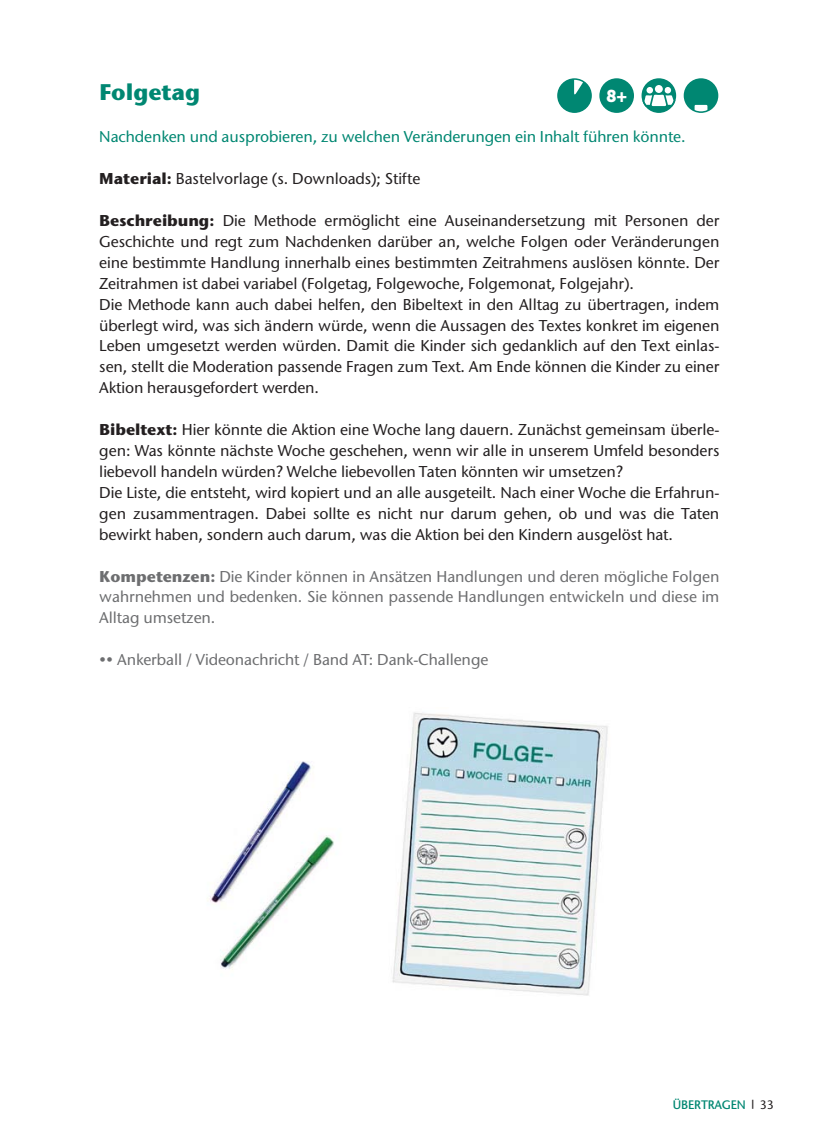
<style>
.page{position:relative;width:819px;height:1141px;background:#fff}
.page>*{position:absolute;margin:0;border:0;box-sizing:border-box;transform-origin:0 0}
.t1{font:22.57px "ITC Stone Sans Com Bold Page 0 a";letter-spacing:-.005em;color:#008772}
.t2{font:16.97px "Museo Sans 900";color:#fff}
.t3{font:15.75px/21px "ITC Stone Sans Com Medium Page 0 a";letter-spacing:-.005em;color:#231f20}
.t4{font:15.75px/20.8px "ITC Stone Sans Com Medium Page 0 a";letter-spacing:-.005em;color:#6d6e70;text-align:justify}
.t5{font:15.75px "ITC Stone Sans Com Medium Page 0 a";letter-spacing:-.01em;color:#008772}
.t6{font:12.25px "ITC Stone Sans Com Medium Bold Page 0 a";color:#008772}
.s1{font-family:"ITC Stone Sans Com Medium Page 0 b"}
.s2{font-family:"ITC Stone Sans Com Bold Page 0 a"}
.s3{font-family:"ITC Stone Sans Com Medium Bold Page 0 b"}
.s4{font-family:"ITC Stone Sans Com Medium Page 0 a";font-size:10.33px;color:#231f20}
.s5{font-family:"ITC Stone Sans Com Medium Page 0 a";color:#231f20}
</style>
<div class="page">
<div style="left:558px;top:79px;width:33px;height:33px;background:#008772;border-radius:50%"></div>
<svg style="left:574px;top:81px;width:10px;height:14px"></svg>
<div style="left:557px;top:78px;width:35px;height:35px;border:2px solid #008772;border-radius:50%"></div>
<div style="left:599px;top:78px;width:35px;height:35px;background:#008772;border-radius:50%"></div>
<div style="left:642px;top:79px;width:33px;height:33px;background:#008772;border-radius:50%"></div>
<svg style="left:642px;top:93px;width:35px;height:16px"></svg>
<div style="left:646px;top:86px;width:8px;height:8px;background:#fff;border-radius:50%"></div>
<div style="left:645px;top:85px;width:10px;height:10px;border:2px solid #008772;border-radius:50%"></div>
<div style="left:664px;top:86px;width:8px;height:8px;background:#fff;border-radius:50%"></div>
<div style="left:663px;top:85px;width:10px;height:10px;border:2px solid #008772;border-radius:50%"></div>
<div style="left:654px;top:84px;width:10px;height:10px;background:#fff;border-radius:50%"></div>
<div style="left:653px;top:83px;width:12px;height:12px;border:2px solid #008772;border-radius:50%"></div>
<div style="left:642px;top:78px;width:34px;height:35px;border:2px solid #008772;border-radius:50%"></div>
<svg style="left:684px;top:78px;width:34px;height:35px"></svg>
<img style="left:207px;top:712px;width:401px;height:284px">
<h1 class="t1" style="left:99px;top:83px;width:103px">Folgetag</h1>
<p class="t2" style="left:606px;top:86px;width:23px">8+</p>
<p class="t5" style="left:99px;top:131px;width:588px">Nachdenken und ausprobieren, zu welchen Ver<span class="s1">ä</span>nderungen ein Inhalt f<span class="s1">ü</span>hren k<span class="s1">ö</span>nnte.</p>
<p class="t3" style="left:99px;top:170px;width:323px"><span class="s2">Material:</span> Bastelvorlage (s. Downloads); Stifte</p>
<p class="t3" style="left:99px;top:212px;width:622px"><span class="s2">Beschreibung:</span> Die Methode erm<span class="s1">ö</span>glicht eine Auseinandersetzung mit Personen der Geschichte und regt zum Nachdenken dar<span class="s1">ü</span>ber an, welche Folgen oder Ver<span class="s1">ä</span>nderungen eine bestimmte Handlung innerhalb eines bestimmten Zeitrahmens ausl<span class="s1">ö</span>sen k<span class="s1">ö</span>nnte. Der Zeitrahmen ist dabei variabel (Folgetag, Folgewoche, Folgemonat, Folgejahr).<br>Die Methode kann auch dabei helfen, den Bibeltext in den Alltag zu <span class="s1">ü</span>bertragen, indem <span class="s1">ü</span>berlegt wird, was sich <span class="s1">ä</span>ndern w<span class="s1">ü</span>rde, wenn die Aussagen des Textes konkret im eigenen Leben umgesetzt werden w<span class="s1">ü</span>rden. Damit die Kinder sich gedanklich auf den Text einlas&shy;sen, stellt die Moderation passende Fragen zum Text. Am Ende k<span class="s1">ö</span>nnen die Kinder zu einer Aktion herausgefordert werden.</p>
<p class="t3" style="left:99px;top:421px;width:622px"><span class="s2">Bibeltext:</span> Hier k<span class="s1">ö</span>nnte die Aktion eine Woche lang dauern. Zun<span class="s1">ä</span>chst gemeinsam <span class="s1">ü</span>berle&shy;gen: Was k<span class="s1">ö</span>nnte n<span class="s1">ä</span>chste Woche geschehen, wenn wir alle in unserem Umfeld besonders liebevoll handeln w<span class="s1">ü</span>rden? Welche liebevollen Taten k<span class="s1">ö</span>nnten wir umsetzen?<br>Die Liste, die entsteht, wird kopiert und an alle ausgeteilt. Nach einer Woche die Erfahrun&shy;gen zusammentragen. Dabei sollte es nicht nur darum gehen, ob und was die Taten bewirkt haben, sondern auch darum, was die Aktion bei den Kindern ausgel<span class="s1">ö</span>st hat.</p>
<p class="t4" style="left:99px;top:568px;width:622px"><span class="s2">Kompetenzen:</span> Die Kinder k<span class="s1">ö</span>nnen in Ans<span class="s1">ä</span>tzen Handlungen und deren m<span class="s1">ö</span>gliche Folgen wahrnehmen und bedenken. Sie k<span class="s1">ö</span>nnen passende Handlungen entwickeln und diese im Alltag umsetzen.</p>
<p class="t4" style="left:99px;top:651px;width:391px">•• Ankerball / Videonachricht / Band AT: Dank-Challenge</p>
<p class="t6" style="left:673px;top:1100px;width:103px"><span class="s3">Ü</span>BERTRAGEN <span class="s4">|</span> <span class="s5">33</span></p>
</div>
